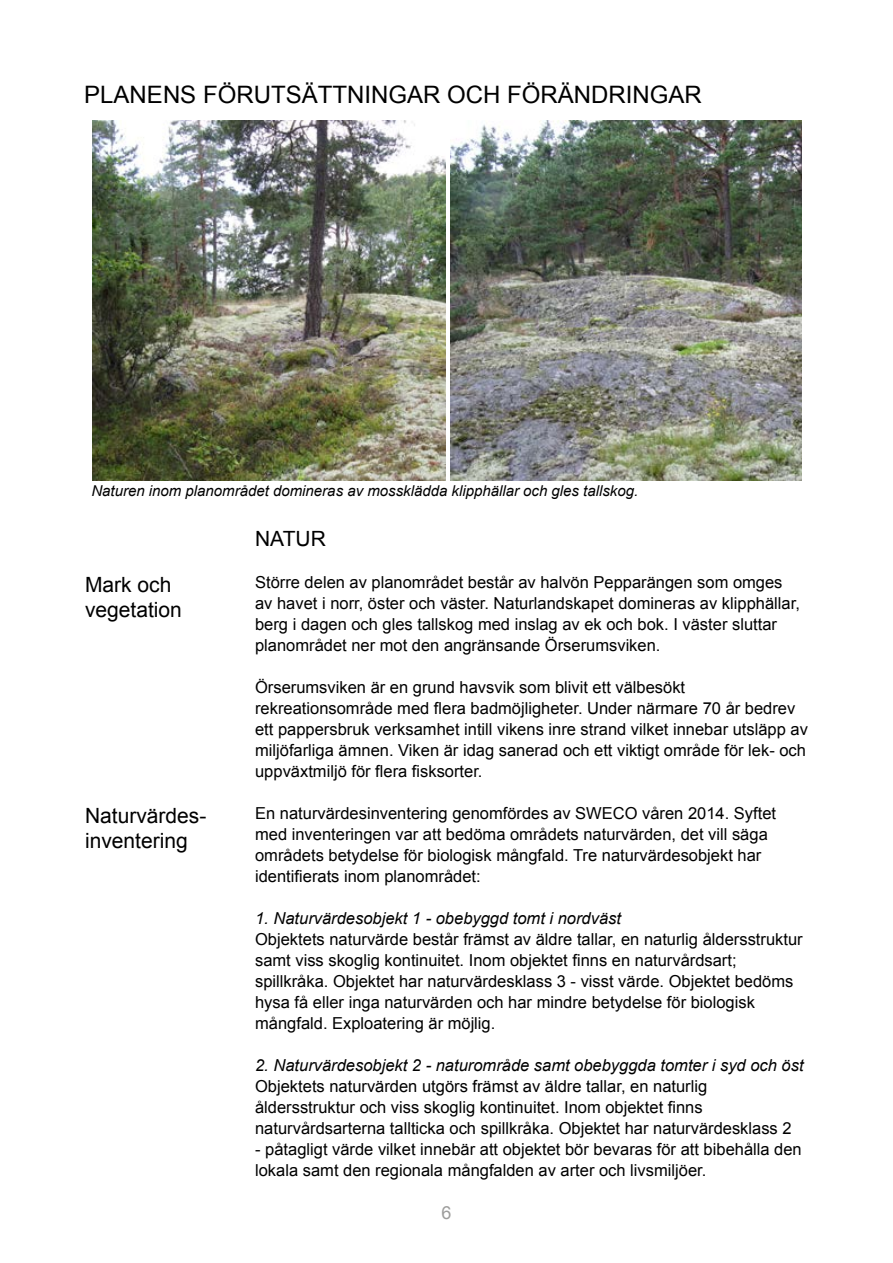
<style>
.page{position:relative;width:893px;height:1263px;background:#fff}
.page>*{position:absolute;margin:0;border:0;box-sizing:border-box;transform-origin:0 0}
.t1{font:24px "Arial";color:#000}
.t2{font:21px/25.2px "Arial";color:#000}
.t3{font:18px "Arial";color:#9d9d9c}
.t4{font:16.5px/21px "Arial";color:#000}
.t5{font:italic 16.5px "Arial";color:#000}
.t6{font:italic 15px "Arial";color:#000}
</style>
<div class="page">
<img style="left:92px;top:121px;width:354px;height:359px">
<img style="left:451px;top:121px;width:350px;height:359px">
<h1 class="t1" style="left:84px;top:78px;width:619px">PLANENS FÖRUTSÄTTNINGAR OCH FÖRÄNDRINGAR</h1>
<p class="t6" style="left:91px;top:481px;width:548px">Naturen inom planområdet domineras av mossklädda klipphällar och gles tallskog.</p>
<p class="t2" style="left:85px;top:572px;width:98px">Mark och vegetation</p>
<p class="t2" style="left:85px;top:803px;width:123px">Naturvärdes&shy;inventering</p>
<p class="t2" style="left:255px;top:526px;width:72px">NATUR</p>
<p class="t4" style="left:255px;top:572px;width:546px">Större delen av planområdet består av halvön Pepparängen som omges av havet i norr, öster och väster. Naturlandskapet domineras av klipphällar, berg i dagen och gles tallskog med inslag av ek och bok. I väster sluttar planområdet ner mot den angränsande Örserumsviken.</p>
<p class="t4" style="left:255px;top:677px;width:554px">Örserumsviken är en grund havsvik som blivit ett välbesökt rekreationsområde med flera badmöjligheter. Under närmare 70 år bedrev ett pappersbruk verksamhet intill vikens inre strand vilket innebar utsläpp av miljöfarliga ämnen. Viken är idag sanerad och ett viktigt område för lek- och uppväxtmiljö för flera fisksorter.</p>
<p class="t4" style="left:255px;top:803px;width:522px">En naturvärdesinventering genomfördes av SWECO våren 2014. Syftet med inventeringen var att bedöma områdets naturvärden, det vill säga områdets betydelse för biologisk mångfald. Tre naturvärdesobjekt har identifierats inom planområdet:</p>
<p class="t5" style="left:255px;top:908px;width:367px">1. Naturvärdesobjekt 1 - obebyggd tomt i nordväst</p>
<p class="t4" style="left:255px;top:929px;width:549px">Objektets naturvärde består främst av äldre tallar, en naturlig åldersstruktur samt viss skoglig kontinuitet. Inom objektet finns en naturvårdsart; spillkråka. Objektet har naturvärdesklass 3 - visst värde. Objektet bedöms hysa få eller inga naturvärden och har mindre betydelse för biologisk mångfald. Exploatering är möjlig.</p>
<p class="t5" style="left:255px;top:1055px;width:550px">2. Naturvärdesobjekt 2 - naturområde samt obebyggda tomter i syd och öst</p>
<p class="t4" style="left:255px;top:1076px;width:538px">Objektets naturvärden utgörs främst av äldre tallar, en naturlig åldersstruktur och viss skoglig kontinuitet. Inom objektet finns naturvårdsarterna tallticka och spillkråka. Objektet har naturvärdesklass 2</p>
<p class="t4" style="left:255px;top:1139px;width:548px">- påtagligt värde vilket innebär att objektet bör bevaras för att bibehålla den lokala samt den regionala mångfalden av arter och livsmiljöer.</p>
<p class="t3" style="left:441px;top:1201px;width:12px">6</p>
</div>
